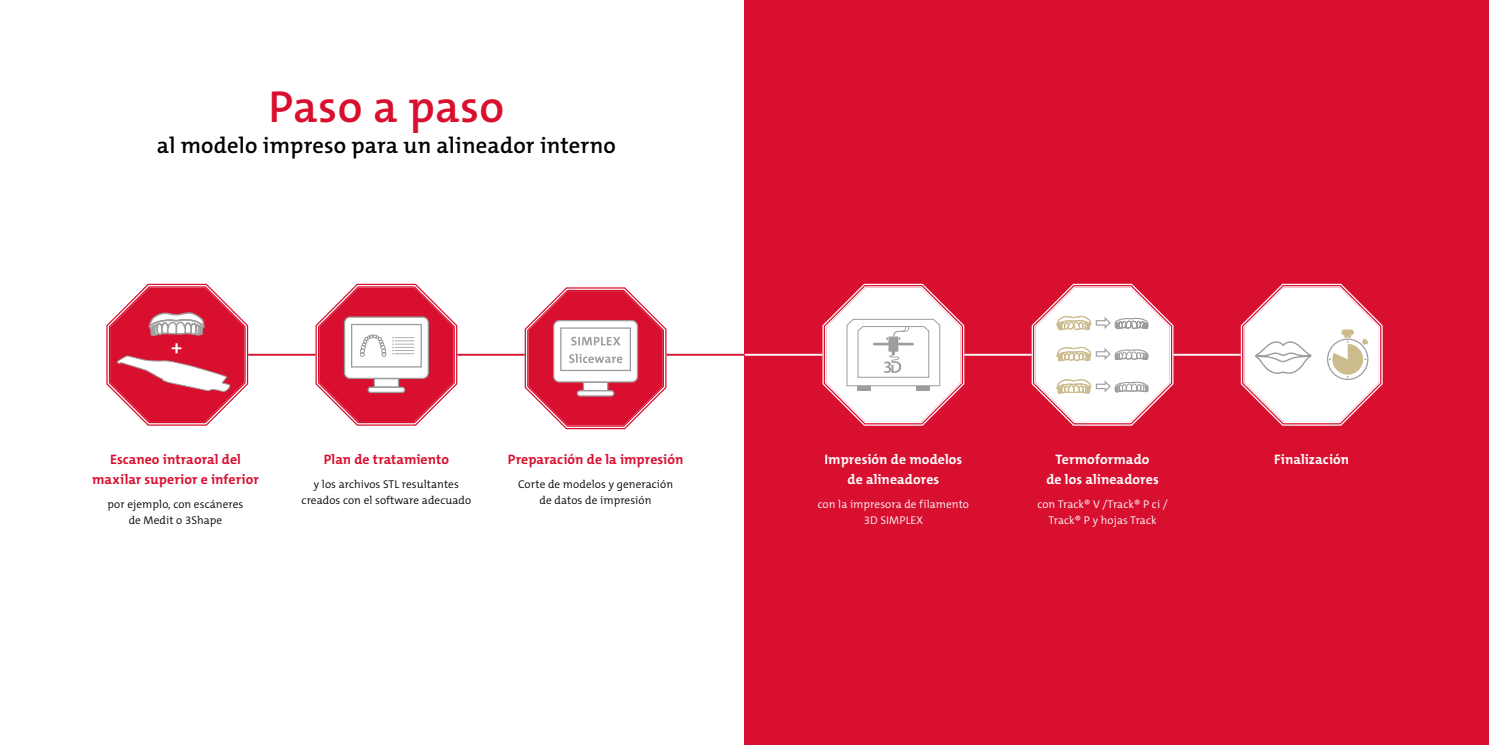
<style>
.page{position:relative;width:1489px;height:745px;background:#fff}
.page>*{position:absolute;margin:0;border:0;box-sizing:border-box;transform-origin:0 0}
.t1{font:600 45px "The Mix C5";letter-spacing:.01em;color:#d80f2f}
.t2{font:600 22.5px "The Mix C5";letter-spacing:.01em;color:#000}
.t3{font:700 13.75px/20px "The Mix C5";letter-spacing:.005em;color:#d80f2f;text-align:center}
.t4{font:700 13.75px/20px "The Mix C5";letter-spacing:.01em;color:#fff;text-align:center}
.t5{font:300 11.25px/16.2px "The Mix C5";letter-spacing:.01em;color:#000;text-align:center}
.t6{font:300 11.25px/16.2px "The Mix C5";letter-spacing:.01em;color:#fff;text-align:center}
</style>
<div class="page">
<div style="left:744px;top:0;width:744px;height:744px;background:#d80f2f"></div>
<hr style="left:744px;top:353px;width:631px;height:2px;background:#fff">
<hr style="left:124px;top:353px;width:620px;height:2px;background:#d80f2f">
<svg style="left:106px;top:283px;width:143px;height:143px"></svg>
<svg style="left:821px;top:283px;width:144px;height:143px"></svg>
<svg style="left:1239px;top:283px;width:144px;height:143px"></svg>
<svg style="left:1030px;top:283px;width:144px;height:143px"></svg>
<svg style="left:314px;top:283px;width:144px;height:143px"></svg>
<svg style="left:523px;top:287px;width:145px;height:143px"></svg>
<h1 class="t1" style="left:268px;top:78px;width:237px">Paso a paso</h1>
<h2 class="t2" style="left:157px;top:130px;width:460px">al modelo impreso para un alineador interno</h2>
<p class="t3" style="left:92px;top:449px;width:168px">Escaneo intraoral del maxilar superior e inferior</p>
<p class="t5" style="left:108px;top:495px;width:137px">por ejemplo, con escáneres de Medit o 3Shape</p>
<p class="t3" style="left:324px;top:449px;width:127px">Plan de tratamiento</p>
<p class="t4" style="left:1274px;top:449px;width:76px">Finalización</p>
<p class="t5" style="left:301px;top:475px;width:171px">y los archivos STL resultantes creados con el software adecuado</p>
<p class="t3" style="left:507px;top:449px;width:177px">Preparación de la impresión</p>
<p class="t5" style="left:518px;top:475px;width:157px">Corte de modelos y generación de datos de impresión</p>
<p class="t4" style="left:824px;top:449px;width:139px">Impresión de modelos de alineadores</p>
<p class="t6" style="left:817px;top:495px;width:153px">con la impresora de filamento<br>3D SIMPLEX</p>
<p class="t4" style="left:1046px;top:449px;width:114px">Termoformado de los alineadores</p>
<p class="t6" style="left:1037px;top:495px;width:132px">con Track® V /Track® P ci /<br>Track® P y hojas Track</p>
</div>
